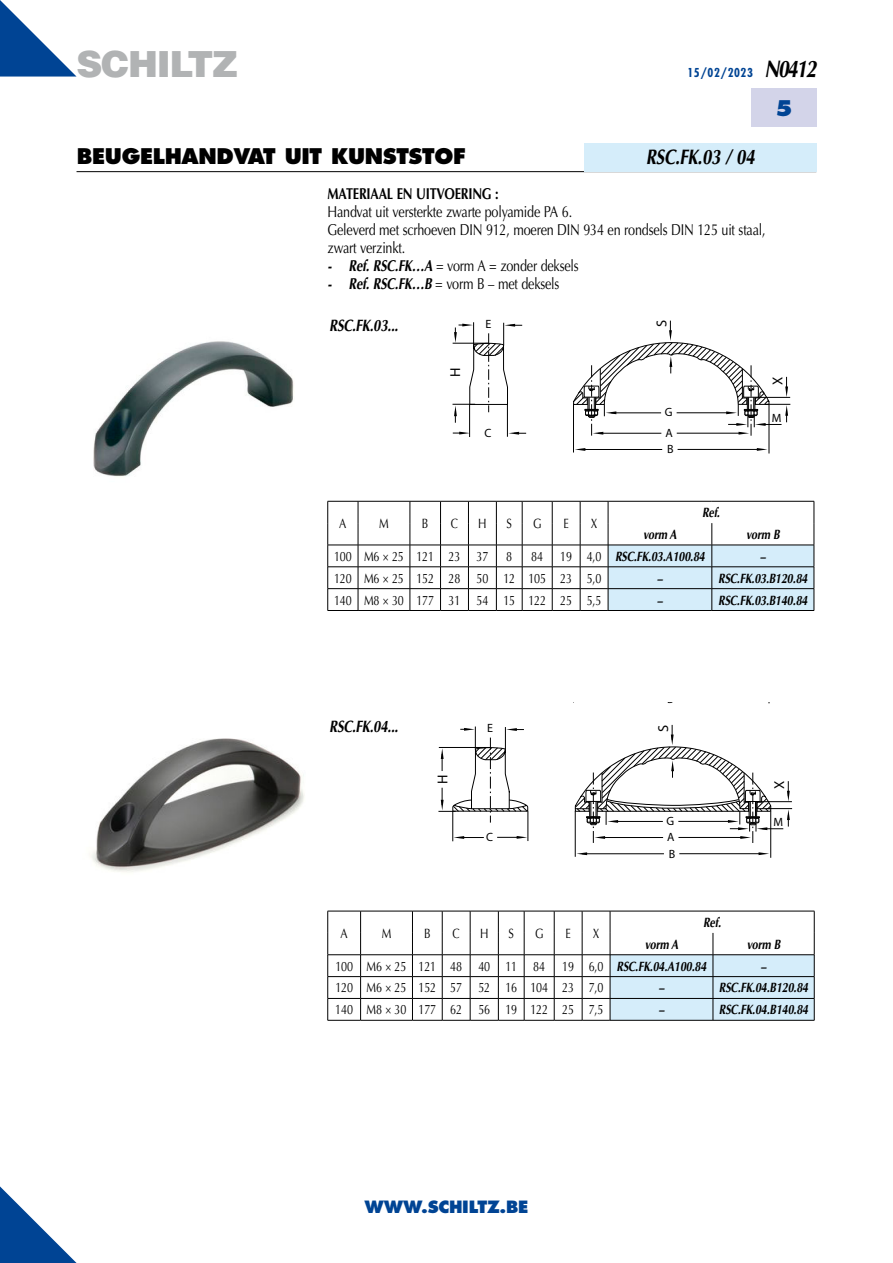
<style>
.page{position:relative;width:893px;height:1263px;background:#fff}
.page>*{position:absolute;margin:0;border:0;box-sizing:border-box;transform-origin:0 0}
.t1{font:900 36px "Helvetica";letter-spacing:-.035em;color:#b1b3b4}
.t2{font:800 21px "Futura";letter-spacing:-.015em;color:#000}
.t3{font:italic 700 21px "Optima";letter-spacing:-.015em;color:#000;scale:.8 1}
.t4{font:800 21px "Futura";color:#004494}
.t5{font:italic 700 16.5px "Optima";letter-spacing:-.015em;color:#000;scale:.8 1}
.t6{font:800 16.5px "Futura";letter-spacing:-.015em;color:#004494}
.t7{font:15.75px/18px "Optima";letter-spacing:-.015em;color:#000;scale:.8 1}
.t8{font:700 15.75px "Optima";letter-spacing:-.015em;color:#000;scale:.8 1}
.t9{font:300 14.4px "Frutiger";color:#000}
.t10{font:13.5px "Optima";letter-spacing:-.015em;color:#000;scale:.8 1}
.t11{font:italic 700 13.5px "Optima";letter-spacing:-.015em;color:#000;scale:.8 1}
.t12{font:700 13.5px "Frutiger LT Std";color:#000}
.t13{font:300 12px "Frutiger";color:#000}
.t14{font:700 condensed 12px "Futura";letter-spacing:.05em;color:#004494}
.s1{font-family:"Optima";font-style:italic;font-stretch:normal;font-size:24px;color:#000}
.s2{font-weight:700;font-style:italic}
.s3{font-weight:400;font-style:normal}
</style>
<div class="page">
<svg style="left:0;top:1186px;width:77px;height:77px"></svg>
<hr style="left:77px;top:171px;width:739px;height:1px;background:#000">
<div style="left:751px;top:89px;width:65px;height:38px;background:#d3d4e9"></div>
<svg style="left:0;top:0;width:77px;height:77px"></svg>
<div style="left:584px;top:143px;width:232px;height:28px;background:#d5edfa"></div>
<hr style="left:580px;top:449px;width:82px;height:1px;background:#000">
<svg style="left:575px;top:448px;width:10px;height:3px"></svg>
<hr style="left:678px;top:449px;width:80px;height:1px;background:#000">
<hr style="left:573px;top:403px;width:1px;height:49px;background:#000">
<svg style="left:757px;top:448px;width:10px;height:3px"></svg>
<hr style="left:769px;top:404px;width:1px;height:49px;background:#000">
<hr style="left:469px;top:404px;width:1px;height:33px;background:#000">
<hr style="left:507px;top:404px;width:1px;height:33px;background:#000">
<svg style="left:453px;top:321px;width:337px;height:115px"></svg>
<svg style="left:327px;top:501px;width:488px;height:110px"></svg>
<hr style="left:608px;top:610px;width:104px;height:1px;background:#000">
<hr style="left:712px;top:610px;width:102px;height:1px;background:#000">
<svg style="left:327px;top:911px;width:488px;height:110px"></svg>
<hr style="left:610px;top:1020px;width:103px;height:1px;background:#000">
<hr style="left:713px;top:1020px;width:101px;height:1px;background:#000">
<hr style="left:582px;top:853px;width:82px;height:1px;background:#000">
<svg style="left:577px;top:852px;width:10px;height:3px"></svg>
<hr style="left:679px;top:853px;width:81px;height:1px;background:#000">
<hr style="left:575px;top:811px;width:1px;height:46px;background:#000">
<svg style="left:759px;top:852px;width:10px;height:3px"></svg>
<hr style="left:770px;top:811px;width:1px;height:47px;background:#000">
<svg style="left:438px;top:725px;width:354px;height:118px"></svg>
<img style="left:93px;top:341px;width:201px;height:136px">
<img style="left:91px;top:738px;width:213px;height:134px">
<h1 class="t1" style="left:77px;top:40px;width:163px">SCHILTZ</h1>
<p class="t14" style="left:687px;top:65px;width:130px">15/02/2023 <span class="s1">N0412</span></p>
<p class="t9" style="left:782px;top:74px;width:10px;rotate:-90deg">X</p>
<h2 class="t4" style="left:775px;top:95px;width:19px">5</h2>
<h2 class="t2" style="left:77px;top:142px;width:390px">BEUGELHANDVAT UIT KUNSTSTOF</h2>
<h2 class="t3" style="left:646px;top:145px;width:137px">RSC.FK.03 / 04</h2>
<p class="t8" style="left:328px;top:184px;width:215px">MATERIAAL EN UITVOERING :</p>
<p class="t7" style="left:328px;top:202px;width:549px">Handvat uit versterkte zwarte polyamide PA 6.<br>Geleverd met scrhoeven DIN 912, moeren DIN 934 en rondsels DIN 125 uit staal, zwart verzinkt.</p>
<p class="t7" style="left:328px;top:256px;width:315px"><span class="s2">- Ref. RSC.FK…A</span> = vorm A = zonder deksels</p>
<p class="t7" style="left:328px;top:274px;width:291px"><span class="s2">- Ref. RSC.FK…B</span> = vorm B – met deksels</p>
<p class="t9" style="left:445px;top:221px;width:11px;rotate:-90deg">H</p>
<p class="t13" style="left:487px;top:258px;width:7px">E</p>
<p class="t12" style="left:337px;top:264px;width:56px">Typ FK-01</p>
<p class="t5" style="left:329px;top:316px;width:88px">RSC.FK.03...</p>
<p class="t13" style="left:486px;top:266px;width:8px">C</p>
<p class="t13" style="left:485px;top:317px;width:7px">E</p>
<p class="t9" style="left:653px;top:327px;width:9px;rotate:-90deg">S</p>
<p class="t12" style="left:337px;top:325px;width:56px">Typ FK-03</p>
<p class="t9" style="left:446px;top:377px;width:11px;rotate:-90deg">H</p>
<p class="t13" style="left:484px;top:425px;width:8px">C</p>
<p class="t13" style="left:665px;top:405px;width:9px">G</p>
<p class="t13" style="left:667px;top:442px;width:8px">B</p>
<p class="t13" style="left:665px;top:426px;width:9px">A</p>
<p class="t9" style="left:769px;top:384px;width:10px;rotate:-90deg">X</p>
<p class="t13" style="left:772px;top:410px;width:11px">M</p>
<p class="t11" style="left:702px;top:505px;width:24px">Ref.</p>
<p class="t10" style="left:339px;top:516px;width:11px">A</p>
<p class="t10" style="left:379px;top:516px;width:14px">M</p>
<p class="t10" style="left:422px;top:516px;width:10px">B</p>
<p class="t10" style="left:451px;top:516px;width:11px">C</p>
<p class="t10" style="left:478px;top:516px;width:12px">H</p>
<p class="t10" style="left:507px;top:516px;width:8px">S</p>
<p class="t10" style="left:533px;top:516px;width:12px">G</p>
<p class="t10" style="left:563px;top:516px;width:8px">E</p>
<p class="t10" style="left:591px;top:516px;width:10px">X</p>
<p class="t11" style="left:643px;top:526px;width:43px">vorm A</p>
<p class="t11" style="left:746px;top:526px;width:43px">vorm B</p>
<p class="t9" style="left:770px;top:539px;width:10px;rotate:-90deg">X</p>
<p class="t13" style="left:774px;top:565px;width:11px">M</p>
<p class="t13" style="left:669px;top:530px;width:8px">B</p>
<p class="t10" style="left:334px;top:548px;width:194px">100 M6 × 25 121 23 37</p>
<p class="t10" style="left:506px;top:548px;width:9px">8</p>
<p class="t10" style="left:531px;top:548px;width:16px">84</p>
<p class="t11" style="left:560px;top:548px;width:182px"><span class="s3">19 4,0</span> RSC.FK.03.A100.84</p>
<p class="t11" style="left:760px;top:548px;width:8px">–</p>
<p class="t10" style="left:334px;top:570px;width:336px">120 M6 × 25 152 28 50 12 105 23 5,0</p>
<p class="t11" style="left:657px;top:570px;width:8px">–</p>
<p class="t11" style="left:718px;top:570px;width:113px">RSC.FK.03.B120.84</p>
<p class="t10" style="left:334px;top:592px;width:336px">140 M8 × 30 177 31 54 15 122 25 5,5</p>
<p class="t11" style="left:657px;top:592px;width:8px">–</p>
<p class="t11" style="left:718px;top:592px;width:113px">RSC.FK.03.B140.84</p>
<p class="t13" style="left:485px;top:567px;width:7px">E</p>
<p class="t12" style="left:337px;top:575px;width:56px">Typ FK-03</p>
<p class="t13" style="left:667px;top:692px;width:8px">B</p>
<p class="t5" style="left:329px;top:717px;width:88px">RSC.FK.04...</p>
<p class="t13" style="left:487px;top:721px;width:7px">E</p>
<p class="t9" style="left:654px;top:732px;width:9px;rotate:-90deg">S</p>
<p class="t9" style="left:434px;top:784px;width:11px;rotate:-90deg">H</p>
<p class="t13" style="left:486px;top:829px;width:8px">C</p>
<p class="t13" style="left:666px;top:814px;width:9px">G</p>
<p class="t13" style="left:669px;top:846px;width:8px">B</p>
<p class="t13" style="left:667px;top:830px;width:9px">A</p>
<p class="t9" style="left:770px;top:789px;width:10px;rotate:-90deg">X</p>
<p class="t13" style="left:774px;top:815px;width:11px">M</p>
<p class="t10" style="left:341px;top:925px;width:11px">A</p>
<p class="t10" style="left:382px;top:925px;width:14px">M</p>
<p class="t10" style="left:424px;top:925px;width:10px">B</p>
<p class="t10" style="left:453px;top:925px;width:11px">C</p>
<p class="t10" style="left:480px;top:925px;width:12px">H</p>
<p class="t10" style="left:509px;top:925px;width:8px">S</p>
<p class="t10" style="left:535px;top:925px;width:12px">G</p>
<p class="t10" style="left:565px;top:925px;width:8px">E</p>
<p class="t10" style="left:593px;top:925px;width:10px">X</p>
<p class="t11" style="left:703px;top:914px;width:24px">Ref.</p>
<p class="t11" style="left:645px;top:936px;width:43px">vorm A</p>
<p class="t11" style="left:747px;top:936px;width:43px">vorm B</p>
<p class="t10" style="left:335px;top:958px;width:264px">100 M6 × 25 121 48 40 11 84</p>
<p class="t11" style="left:562px;top:958px;width:182px"><span class="s3">19 6,0</span> RSC.FK.04.A100.84</p>
<p class="t11" style="left:761px;top:958px;width:8px">–</p>
<p class="t10" style="left:335px;top:980px;width:337px">120 M6 × 25 152 57 52 16 104 23 7,0</p>
<p class="t11" style="left:659px;top:980px;width:8px">–</p>
<p class="t11" style="left:719px;top:980px;width:113px">RSC.FK.04.B120.84</p>
<p class="t10" style="left:335px;top:1002px;width:337px">140 M8 × 30 177 62 56 19 122 25 7,5</p>
<p class="t11" style="left:659px;top:1002px;width:8px">–</p>
<p class="t11" style="left:719px;top:1002px;width:113px">RSC.FK.04.B140.84</p>
<p class="t6" style="left:365px;top:1197px;width:165px">WWW.SCHILTZ.BE</p>
</div>
